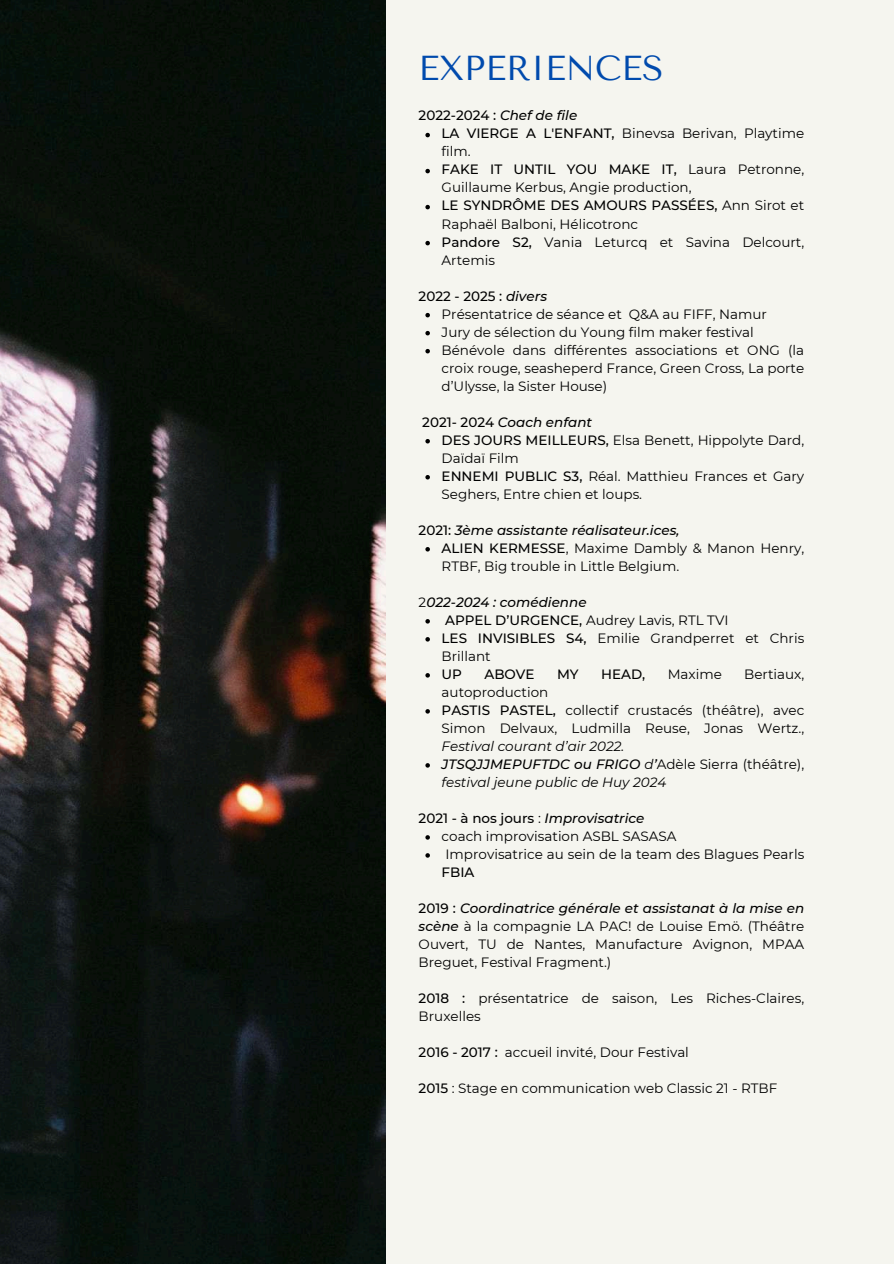
<style>
.page{position:relative;width:894px;height:1264px;background:#fff}
.page>*{position:absolute;margin:0;border:0;box-sizing:border-box;transform-origin:0 0}
.t1{font:34.5px "Tenor Sans";color:#004aad}
.t2{font:13.5px/18px "Montserrat";color:#000}
.t3{font:italic 13.5px/18px "Montserrat";color:#000}
.t4{font:500 13.5px "Montserrat";color:#000}
.s1{font-weight:500}
.s2{font-weight:500;font-style:italic}
.s3{font-style:normal}
</style>
<div class="page">
<div style="left:0;top:0;width:893px;height:1263px;background:#f5f5ef"></div>
<img style="left:0;top:0;width:385px;height:1263px">
<svg style="left:425px;top:133px;width:5px;height:4px"></svg>
<svg style="left:425px;top:169px;width:5px;height:4px"></svg>
<svg style="left:425px;top:205px;width:5px;height:4px"></svg>
<svg style="left:425px;top:241px;width:5px;height:4px"></svg>
<svg style="left:425px;top:313px;width:5px;height:4px"></svg>
<svg style="left:425px;top:331px;width:5px;height:4px"></svg>
<svg style="left:425px;top:349px;width:5px;height:4px"></svg>
<svg style="left:425px;top:439px;width:5px;height:4px"></svg>
<svg style="left:425px;top:475px;width:5px;height:4px"></svg>
<svg style="left:425px;top:547px;width:5px;height:4px"></svg>
<svg style="left:425px;top:619px;width:5px;height:4px"></svg>
<svg style="left:425px;top:637px;width:5px;height:4px"></svg>
<svg style="left:425px;top:673px;width:5px;height:4px"></svg>
<svg style="left:425px;top:709px;width:5px;height:4px"></svg>
<svg style="left:425px;top:763px;width:5px;height:4px"></svg>
<svg style="left:425px;top:835px;width:5px;height:4px"></svg>
<svg style="left:425px;top:853px;width:5px;height:4px"></svg>
<h1 class="t1" style="left:418px;top:49px;width:246px">EXPERIENCES</h1>
<p class="t2" style="left:441px;top:107px;width:364px;text-indent:-23px"><span class="s1">2022-2024 :</span> <span class="s2">Chef de file<br></span><span class="s1">LA VIERGE A L'ENFANT,</span> Binevsa Berivan, Playtime film.<br><span class="s1">FAKE IT UNTIL YOU MAKE IT,</span> Laura Petronne,<br>Guillaume Kerbus, Angie production,<br><span class="s1">LE SYNDRÔME DES AMOURS PASSÉES,</span> Ann Sirot et<br>Raphaël Balboni, Hélicotronc<br><span class="s1">Pandore S2,</span> Vania Leturcq et Savina Delcourt,<br>Artemis</p>
<p class="t2" style="left:441px;top:287px;width:364px;text-indent:-23px"><span class="s1">2022 - 2025 :</span> <span class="s2">divers<br></span>Présentatrice de séance et Q&amp;A au FIFF, Namur<br>Jury de sélection du Young film maker festival Bénévole dans différentes associations et ONG (la croix rouge, seasheperd France, Green Cross, La porte d’Ulysse, la Sister House)</p>
<p class="t2" style="left:441px;top:413px;width:364px;text-indent:-19px"><span class="s1">2021- 2024</span> <span class="s2">Coach enfant<br></span><span class="s1">DES JOURS MEILLEURS,</span> Elsa Benett, Hippolyte Dard, Daïdaï Film<br><span class="s1">ENNEMI PUBLIC S3,</span> Réal. Matthieu Frances et Gary Seghers, Entre chien et loups.</p>
<p class="t2" style="left:441px;top:521px;width:364px;text-indent:-23px"><span class="s1">2021:</span> <span class="s2">3ème assistante réalisateur.ices,<br></span><span class="s1">ALIEN KERMESSE</span>, Maxime Dambly &amp; Manon Henry,<br>RTBF, Big trouble in Little Belgium.</p>
<p class="t2" style="left:441px;top:593px;width:364px;text-indent:-23px">2<span class="s2">022-2024 : comédienne<br></span><span class="s1">APPEL D’URGENCE,</span> Audrey Lavis, RTL TVI<br><span class="s1">LES INVISIBLES S4,</span> Emilie Grandperret et Chris<br>Brillant</p>
<p class="t4" style="left:441px;top:665px;width:22px">UP</p>
<p class="t4" style="left:484px;top:665px;width:52px">ABOVE</p>
<p class="t4" style="left:557px;top:665px;width:23px">MY</p>
<p class="t4" style="left:601px;top:665px;width:46px">HEAD,</p>
<p class="t2" style="left:667px;top:665px;width:56px">Maxime</p>
<p class="t2" style="left:744px;top:665px;width:61px">Bertiaux,</p>
<p class="t2" style="left:441px;top:683px;width:364px">autoproduction<br><span class="s1">PASTIS PASTEL,</span> collectif crustacés (théâtre), avec<br>Simon Delvaux, Ludmilla Reuse, Jonas Wertz.,</p>
<p class="t3" style="left:441px;top:737px;width:364px">Festival courant d’air 2022.<br><span class="s1">JTSQJJMEPUFTDC ou FRIGO</span> d<span class="s1">’</span><span class="s3">Adèle Sierra (théâtre), </span>festival jeune public de Huy 2024</p>
<p class="t2" style="left:441px;top:809px;width:364px;text-indent:-23px"><span class="s1">2021 - à nos jours</span> : <span class="s2">Improvisatrice<br></span>coach improvisation ASBL SASASA<br>Improvisatrice au sein de la team des Blagues Pearls</p>
<p class="t4" style="left:441px;top:863px;width:34px">FBIA</p>
<p class="t2" style="left:418px;top:899px;width:387px;text-align:justify"><span class="s1">2019 :</span> <span class="s2">Coordinatrice générale et assistanat à la mise en scène</span> à la compagnie LA PAC! de Louise Emö. (Théâtre Ouvert, TU de Nantes, Manufacture Avignon, MPAA Breguet, Festival Fragment.)</p>
<p class="t2" style="left:418px;top:989px;width:387px"><span class="s1">2018 :</span> présentatrice de saison, Les Riches-Claires,<br>Bruxelles</p>
<p class="t2" style="left:418px;top:1043px;width:272px"><span class="s1">2016 - 2017 :</span> accueil invité, Dour Festival</p>
<p class="t2" style="left:418px;top:1079px;width:360px"><span class="s1">2015</span> : Stage en communication web Classic 21 - RTBF</p>
</div>
